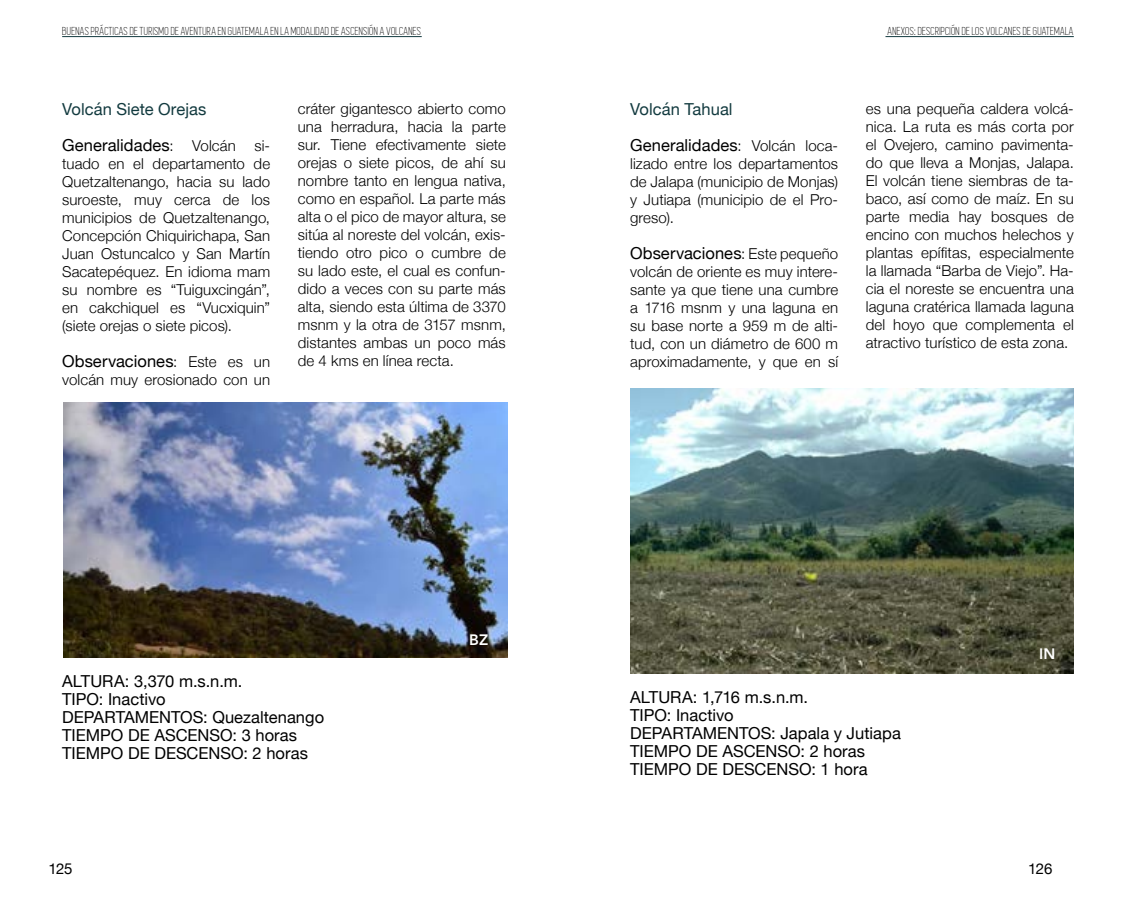
<style>
.page{position:relative;width:1136px;height:915px;background:#fff}
.page>*{position:absolute;margin:0;border:0;box-sizing:border-box;transform-origin:0 0}
.t1{font:16.5px/18px "Helvetica Neue";color:#000}
.t2{font:16.5px/36px "Helvetica Neue";letter-spacing:.005em;color:#123a3f}
.t3{font:300 15px/18px "Helvetica Neue";letter-spacing:.005em;color:#000;text-align:justify}
.t4{font:15px "Helvetica Neue";letter-spacing:-.035em;color:#000}
.t5{font:800 15px "Avenir LT Std";color:#fff}
.t6{font:12px "Simplifica";letter-spacing:.02em;color:#000}
.s1{color:#000}
.s2{font-weight:300;font-size:15px;color:#000}
.s3{font-weight:300;font-size:15px}
.s4{color:#123a3f}
</style>
<div class="page">
<hr style="left:885px;top:36px;width:188px;height:1px;background:#123a3f">
<hr style="left:62px;top:36px;width:359px;height:1px;background:#123a3f">
<img style="left:64px;top:403px;width:443px;height:254px">
<img style="left:630px;top:388px;width:443px;height:285px">
<p class="t6" style="left:62px;top:25px;width:360px">BUENAS PRÁCTICAS DE TURISMO DE AVENTURA EN GUATEMALA EN LA MODALIDAD DE ASCENSIÓN A VOLCANES</p>
<p class="t2" style="left:62px;top:92px;width:209px">Volcán Siete Orejas<br><span class="s1">Generalidades</span><span class="s2">: Volcán si-</span></p>
<p class="t3" style="left:62px;top:153px;width:209px">tuado en el departamento de Quetzaltenango, hacia su lado suroeste, muy cerca de los municipios de Quetzaltenango, Concepción Chiquirichapa, San Juan Ostuncalco y San Martín Sacatepéquez. En idioma mam su nombre es “Tuiguxcingán”, en cakchiquel es “Vucxiquin” (siete orejas o siete picos).</p>
<p class="t1" style="left:62px;top:353px;width:209px">Observaciones<span class="s3">: Este es un</span></p>
<p class="t3" style="left:62px;top:369px;width:209px">volcán muy erosionado con un</p>
<p class="t3" style="left:298px;top:98px;width:209px">cráter gigantesco abierto como una herradura, hacia la parte sur. Tiene efectivamente siete orejas o siete picos, de ahí su nombre tanto en lengua nativa, como en español. La parte más alta o el pico de mayor altura, se sitúa al noreste del volcán, exis&shy;tiendo otro pico o cumbre de su lado este, el cual es confun&shy;dido a veces con su parte más alta, siendo esta última de 3370 msnm y la otra de 3157 msnm, distantes ambas un poco más de 4 kms en línea recta.</p>
<p class="t5" style="left:469px;top:631px;width:20px">BZ</p>
<p class="t1" style="left:62px;top:672px;width:263px">ALTURA: 3,370 m.s.n.m.<br>TIPO: Inactivo<br>DEPARTAMENTOS: Quezaltenango<br>TIEMPO DE ASCENSO: 3 horas<br>TIEMPO DE DESCENSO: 2 horas</p>
<p class="t1" style="left:630px;top:92px;width:209px;line-height:36px"><span class="s4">Volcán Tahual<br></span>Generalidades<span class="s3">: Volcán loca-</span></p>
<p class="t3" style="left:630px;top:153px;width:209px">lizado entre los departamentos de Jalapa (municipio de Monjas) y Jutiapa (municipio de el Pro&shy;greso).</p>
<p class="t1" style="left:630px;top:245px;width:209px">Observaciones<span class="s3">: Este pequeño</span></p>
<p class="t3" style="left:630px;top:261px;width:209px">volcán de oriente es muy intere&shy;sante ya que tiene una cumbre a 1716 msnm y una laguna en su base norte a 959 m de alti&shy;tud, con un diámetro de 600 m aproximadamente, y que en sí</p>
<p class="t6" style="left:887px;top:25px;width:187px">ANEXOS: DESCRIPCIÓN DE LOS VOLCANES DE GUATEMALA</p>
<p class="t3" style="left:865px;top:98px;width:209px">es una pequeña caldera volcá&shy;nica. La ruta es más corta por el Ovejero, camino pavimenta&shy;do que lleva a Monjas, Jalapa.<br>El volcán tiene siembras de ta&shy;baco, así como de maíz. En su parte media hay bosques de encino con muchos helechos y plantas epífitas, especialmente la llamada “Barba de Viejo”. Ha&shy;cia el noreste se encuentra una laguna cratérica llamada laguna del hoyo que complementa el atractivo turístico de esta zona.</p>
<p class="t5" style="left:1039px;top:644px;width:18px">IN</p>
<p class="t1" style="left:630px;top:688px;width:272px">ALTURA: 1,716 m.s.n.m.<br>TIPO: Inactivo<br>DEPARTAMENTOS: Japala y Jutiapa<br>TIEMPO DE ASCENSO: 2 horas<br>TIEMPO DE DESCENSO: 1 hora</p>
<p class="t4" style="left:49px;top:857px;width:25px">125</p>
<p class="t4" style="left:1028px;top:857px;width:26px">126</p>
</div>
